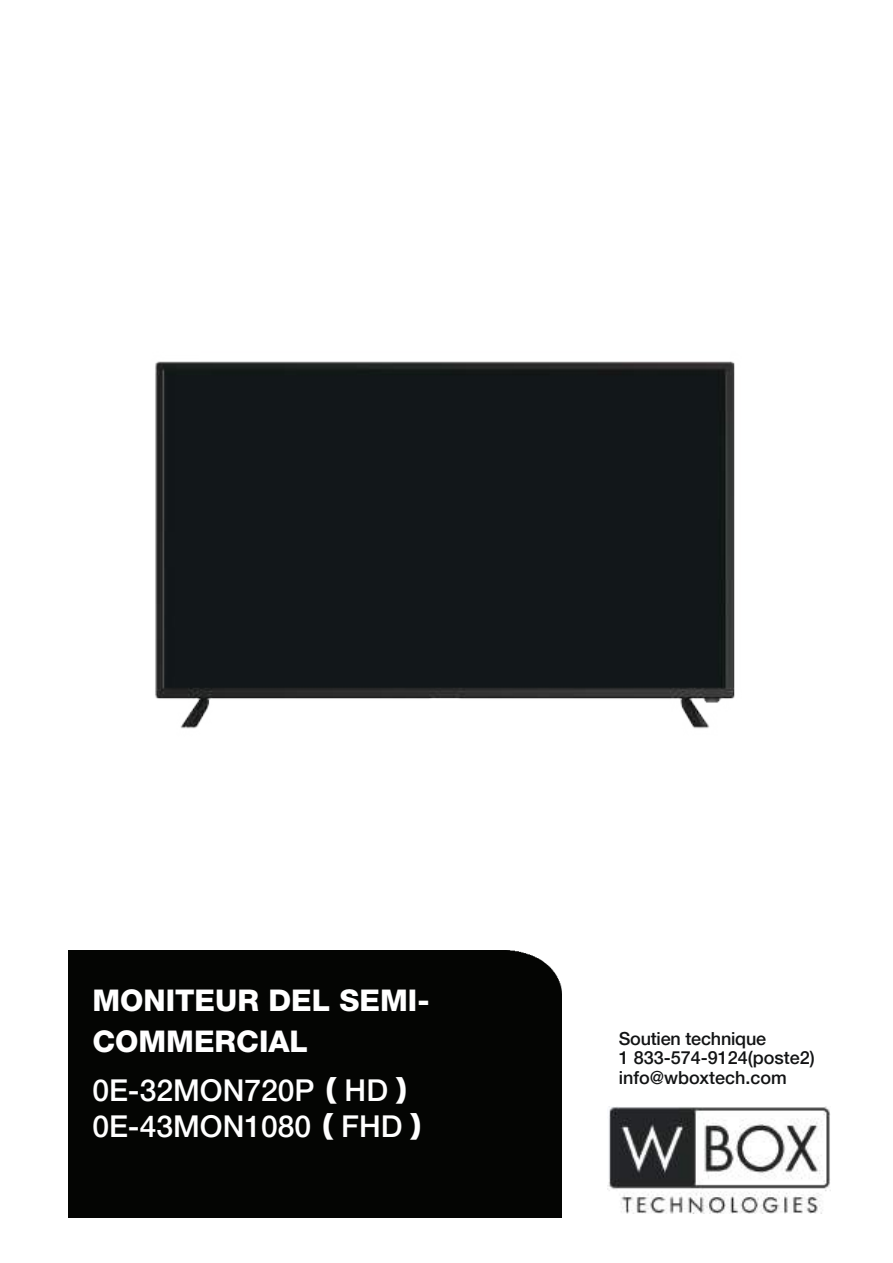
<style>
.page{position:relative;width:893px;height:1263px;background:#fff}
.page>*{position:absolute;margin:0;border:0;box-sizing:border-box;transform-origin:0 0}
.t1{font:500 30px/36px "Helvetica Neue LT";color:#fff}
.t2{font:800 30px/40.2px "Helvetica Neue LT Std";color:#fff}
.t3{font:500 18px/19.8px "Helvetica Neue LT";color:#121314}
.s1{font-family:"FZCCHK GBK1 0";font-weight:400}
</style>
<div class="page">
<div style="left:68px;top:950px;width:494px;height:268px;background:#040503"></div>
<img style="left:607px;top:1107px;width:224px;height:107px">
<img style="left:155px;top:361px;width:580px;height:368px">
<h1 class="t2" style="left:92px;top:980px;width:339px">MONITEUR DEL SEMI-<br>COMMERCIAL</h1>
<h1 class="t1" style="left:92px;top:1072px;width:342px">0E-32MON720P<span class="s1">（</span>HD<span class="s1">）<br></span>0E-43MON1080<span class="s1">（</span>FHD<span class="s1">）</span></h1>
<p class="t3" style="left:619px;top:1028px;width:198px">Soutien technique<br>1 833-574-9124(poste2) info@wboxtech.com</p>
</div>
